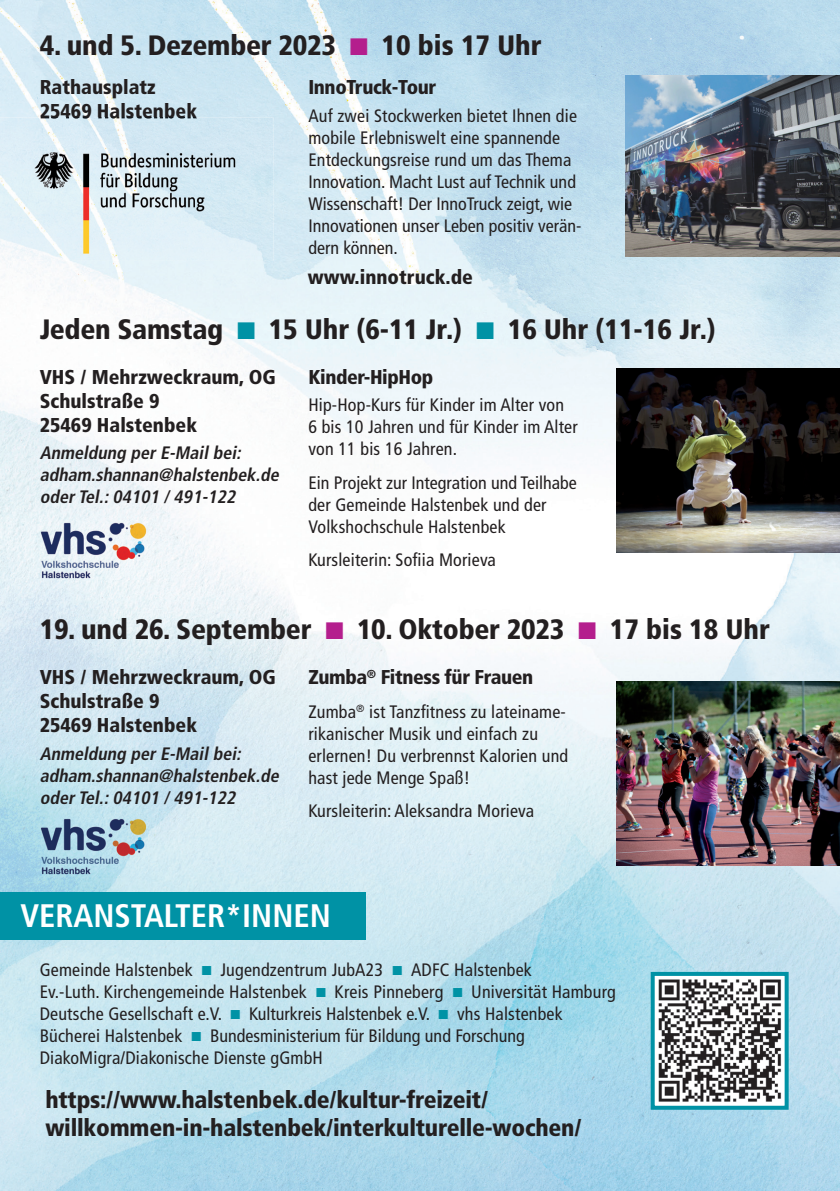
<style>
.page{position:relative;width:840px;height:1191px;background:#fff}
.page>*{position:absolute;margin:0;border:0;box-sizing:border-box;transform-origin:0 0}
.t1{font:700 condensed 32.6px "Frutiger LT";color:#fff}
.t2{font:900 condensed 28px "Frutiger LT Std";letter-spacing:-.01em;color:#231f20}
.t3{font:900 condensed 24px/28px "Frutiger LT Std";letter-spacing:-.01em;color:#231f20}
.t4{font:900 condensed 20px/24px "Frutiger LT Std";color:#231f20}
.t5{font:900 condensed 20px "Frutiger LT Std";letter-spacing:-.02em;color:#231f20}
.t6{font:condensed 18px/22px "Frutiger LT Std";letter-spacing:.01em;color:#231f20}
.t7{font:italic 700 condensed 18px/22px "Frutiger LT Std";color:#231f20}
.s1{color:#b41e8d}
.s2{color:#0092a5}
</style>
<div class="page">
<img style="left:0;top:0;width:839px;height:1191px">
<img style="left:655px;top:977px;width:128px;height:127px">
<div style="left:650px;top:972px;width:138px;height:137px;border:4px solid #0092a5"></div>
<div style="left:0;top:892px;width:365px;height:48px;background:#0092a5"></div>
<img style="left:616px;top:681px;width:223px;height:184px">
<img style="left:616px;top:369px;width:223px;height:184px">
<img style="left:625px;top:75px;width:214px;height:182px">
<img style="left:0;top:118px;width:273px;height:143px">
<img style="left:41px;top:118px;width:156px;height:1px">
<img style="left:40px;top:521px;width:107px;height:59px">
<img style="left:40px;top:817px;width:107px;height:58px">
<h2 class="t2" style="left:40px;top:28px;width:503px">4. und 5. Dezember 2023 <span class="s1">■</span> 10 bis 17 Uhr</h2>
<p class="t4" style="left:40px;top:75px;width:159px">Rathausplatz<br>25469 Halstenbek</p>
<p class="t5" style="left:308px;top:75px;width:129px">InnoTruck-Tour</p>
<p class="t6" style="left:308px;top:105px;width:274px">Auf zwei Stockwerken bietet Ihnen die mobile Erlebniswelt eine spannende Entdeckungsreise rund um das Thema Innovation. Macht Lust auf Technik und Wissenschaft! Der InnoTruck zeigt, wie Innovationen unser Leben positiv verän&shy;dern können.</p>
<p class="t4" style="left:308px;top:264px;width:166px">www.innotruck.de</p>
<h2 class="t2" style="left:40px;top:312px;width:677px">Jeden Samstag <span class="s2">■</span> 15 Uhr (6-11 Jr.) <span class="s2">■</span> 16 Uhr (11-16 Jr.)</h2>
<p class="t4" style="left:40px;top:365px;width:238px">VHS / Mehrzweckraum, OG<br>Schulstraße 9<br>25469 Halstenbek</p>
<p class="t7" style="left:40px;top:442px;width:244px">Anmeldung perE-Mailbei: adham.shannan@halstenbek.de oderTel.:04101 /491-122</p>
<p class="t5" style="left:308px;top:365px;width:126px">kinder-HipHop</p>
<p class="t6" style="left:308px;top:394px;width:271px">Hip-Hop-Kurs für Kinder im Alter von<br>6 bis 10 Jahren und für Kinder im Alter von 11 bis 16 Jahren.</p>
<p class="t6" style="left:308px;top:471px;width:270px">Ein Projekt zur Integration und Teilhabe der Gemeinde Halstenbek und der<br>Volkshochschule Halstenbek</p>
<p class="t6" style="left:308px;top:549px;width:189px">Kursleiterin: Sofiia Morieva</p>
<h2 class="t2" style="left:40px;top:612px;width:731px">19. und 26. September <span class="s1">■</span> 10. Oktober 2023 <span class="s1">■</span> 17 bis 18 Uhr</h2>
<p class="t4" style="left:40px;top:665px;width:238px">VHS / Mehrzweckraum, OG<br>Schulstraße 9<br>25469 Halstenbek</p>
<p class="t7" style="left:40px;top:742px;width:244px">Anmeldung perE-Mailbei: adham.shannan@halstenbek.de oderTel.:04101 /491-122</p>
<p class="t5" style="left:308px;top:665px;width:226px">Zumba<sup>®</sup> Fitness für Frauen</p>
<p class="t6" style="left:308px;top:700px;width:261px">Zumba<sup>®</sup> ist Tanzfitness zu lateiname&shy;rikanischer Musik und einfach zu erlernen! Du verbrennst Kalorien und hast jede Menge Spaß!</p>
<p class="t6" style="left:308px;top:800px;width:227px">Kursleiterin: Aleksandra Morieva</p>
<h1 class="t1" style="left:20px;top:896px;width:312px">VERANSTALTER*INNEN</h1>
<p class="t6" style="left:40px;top:958px;width:577px">Gemeinde Halstenbek <span class="s2">■</span> Jugendzentrum JubA23 <span class="s2">■</span> ADFC Halstenbek<br>Ev.-Luth. Kirchengemeinde Halstenbek <span class="s2">■</span> Kreis Pinneberg <span class="s2">■</span> Universität Hamburg Deutsche Gesellschaft e.V. <span class="s2">■</span> Kulturkreis Halstenbek e.V. <span class="s2">■</span> vhs Halstenbek Bücherei Halstenbek <span class="s2">■</span> Bundesministerium für Bildung und Forschung DiakoMigra/Diakonische Dienste gGmbH</p>
<h3 class="t3" style="left:45px;top:1085px;width:537px">https://www.halstenbek.de/kultur-freizeit/ willkommen-in-halstenbek/interkulturelle-wochen/</h3>
</div>
